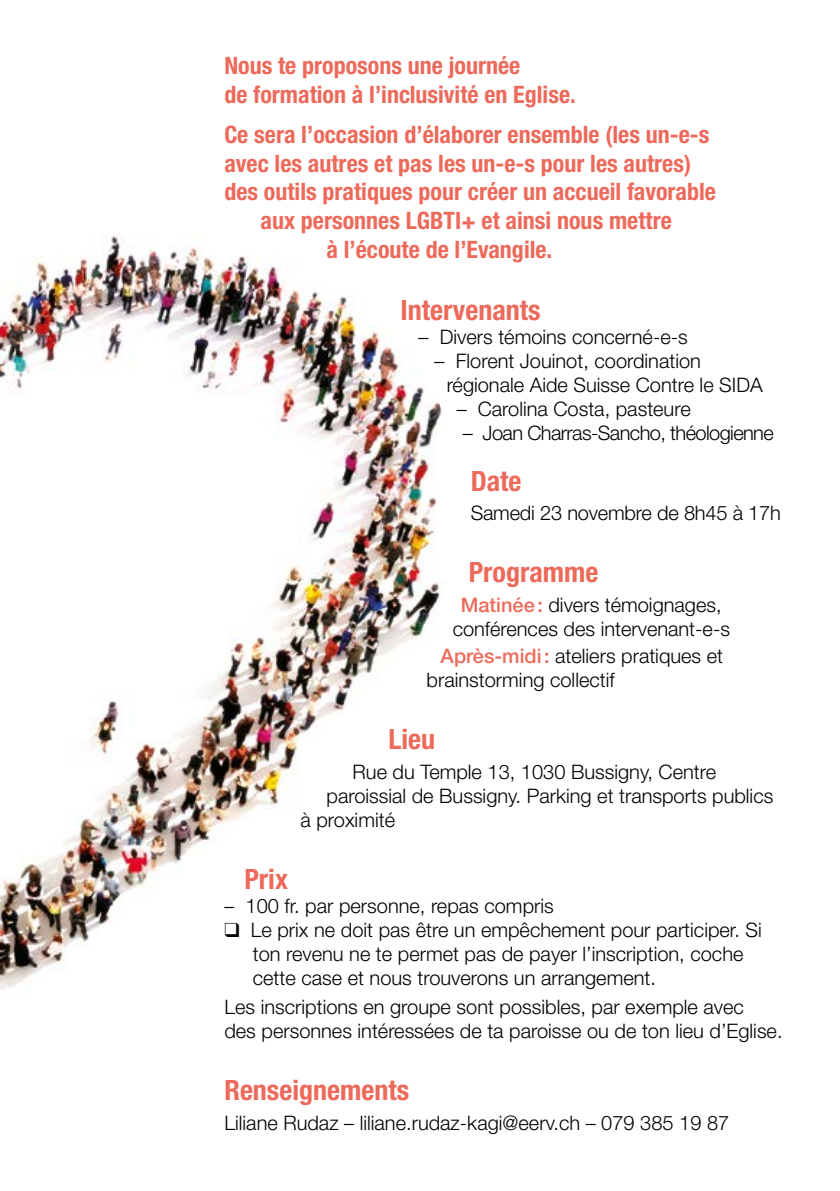
<style>
.page{position:relative;width:840px;height:1191px;background:#fff}
.page>*{position:absolute;margin:0;border:0;box-sizing:border-box;transform-origin:0 0}
.t1{font:700 condensed 28px "Helvetica Neue LT Std";color:#ed6a5b}
.t2{font:700 condensed 24px/28.8px "Helvetica Neue LT Std";color:#ed6a5b}
.t3{font:300 20px/24px "Helvetica Neue LT Std";color:#000}
.t4{font:300 20px "Helvetica Neue LT Std";letter-spacing:-.03em;color:#000}
.s1{font-weight:500;color:#ed6a5b}
</style>
<div class="page">
<img style="left:0;top:235px;width:442px;height:755px">
<p class="t2" style="left:224px;top:51px;width:353px">Nous te proposons une journée<br>de formation à l’inclusivité en Eglise.</p>
<p class="t2" style="left:224px;top:120px;width:486px">Ce sera l’occasion d’élaborer ensemble (les un-e-s</p>
<p class="t2" style="left:224px;top:148px;width:468px">avec les autres et pas les un-e-s pour les autres)</p>
<p class="t2" style="left:224px;top:177px;width:493px">des outils pratiques pour créer un accueil favorable</p>
<p class="t2" style="left:260px;top:206px;width:412px">aux personnes LGBTI+ et ainsi nous mettre</p>
<p class="t2" style="left:326px;top:235px;width:227px">à l’écoute de l’Evangile.</p>
<h1 class="t1" style="left:400px;top:293px;width:141px">Intervenants</h1>
<p class="t3" style="left:418px;top:324px;width:270px">– Divers témoins concerné-e-s</p>
<p class="t3" style="left:446px;top:348px;width:317px;text-indent:-12px">– Florent Jouinot, coordination régionale Aide Suisse Contre le SIDA</p>
<p class="t3" style="left:456px;top:396px;width:235px">– Carolina Costa, pasteure</p>
<p class="t4" style="left:462px;top:421px;width:312px">– Joan Charras-Sancho, théologienne</p>
<h1 class="t1" style="left:470px;top:464px;width:52px">Date</h1>
<p class="t3" style="left:470px;top:501px;width:311px">Samedi 23 novembre de 8h45 à 17h</p>
<h1 class="t1" style="left:468px;top:555px;width:131px">Programme</h1>
<p class="t3" style="left:452px;top:592px;width:279px;text-align:center"><span class="s1">Matinée:</span> divers témoignages, conférences des intervenant-e-s</p>
<p class="t3" style="left:426px;top:643px;width:298px;text-indent:14px"><span class="s1">Après-midi:</span> ateliers pratiques et brainstorming collectif</p>
<h1 class="t1" style="left:388px;top:722px;width:48px">Lieu</h1>
<p class="t3" style="left:352px;top:759px;width:365px">Rue du Temple 13, 1030 Bussigny, Centre</p>
<p class="t3" style="left:326px;top:783px;width:448px">paroissial de Bussigny. Parking et transports publics</p>
<p class="t3" style="left:300px;top:807px;width:96px">à proximité</p>
<h1 class="t1" style="left:244px;top:861px;width:45px">Prix</h1>
<p class="t3" style="left:224px;top:893px;width:331px">– 100 fr. par personne, repas compris</p>
<p class="t3" style="left:253px;top:917px;width:510px;text-indent:-28px">❑ Le prix ne doit pas être un empêchement pour participer. Si ton revenu ne te permet pas de payer l’inscription, coche cette case et nous trouverons un arrangement.</p>
<p class="t3" style="left:224px;top:994px;width:559px">Les inscriptions en groupe sont possibles, par exemple avec<br>des personnes intéressées de ta paroisse ou de ton lieu d’Eglise.</p>
<h1 class="t1" style="left:224px;top:1073px;width:186px">Renseignements</h1>
<p class="t3" style="left:224px;top:1110px;width:506px">Liliane Rudaz – liliane.rudaz-kagi@eerv.ch – 079 385 19 87</p>
</div>
